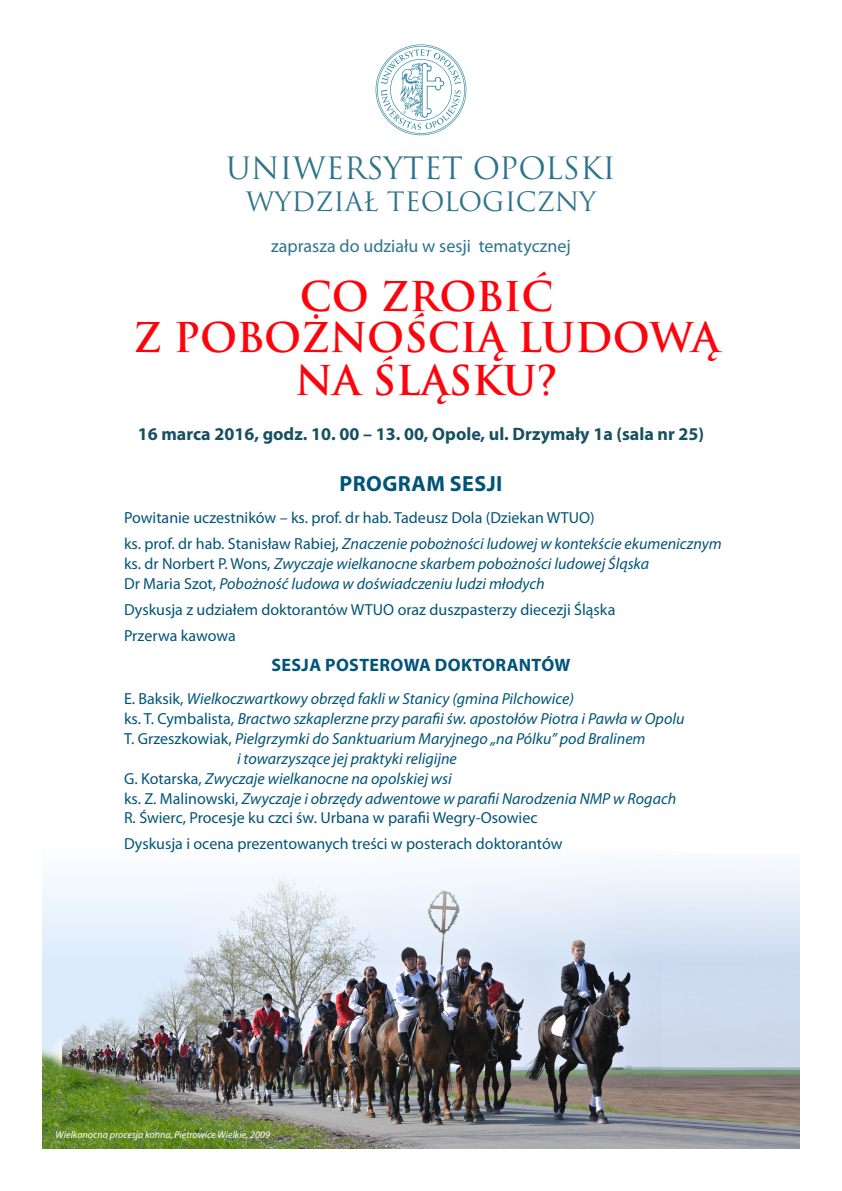
<style>
.page{position:relative;width:842px;height:1191px;background:#fff}
.page>*{position:absolute;margin:0;border:0;box-sizing:border-box;transform-origin:0 0}
.t1{font:700 40px "Trajan Pro";color:#fe030c}
.t2{font:30px "Trajan Pro";color:#2d738d}
.t3{font:26px "Trajan Pro";color:#2d738d}
.t4{font:700 22px "Myriad Pro";letter-spacing:.02em;color:#005477}
.t5{font:700 18px "Myriad Pro";color:#175060}
.t6{font:18px "Myriad Pro";color:#2d738d}
.t7{font:700 18px "Myriad Pro";letter-spacing:.02em;color:#005477}
.t8{font:italic 16px "Myriad Pro";color:#005477}
.t9{font:16px "Myriad Pro";color:#005477}
.t10{font:italic 10px "Myriad Pro";color:#fff}
.s1{font-style:normal}
</style>
<div class="page">
<img style="left:43px;top:861px;width:756px;height:287px">
<svg style="left:376px;top:44px;width:90px;height:91px"></svg>
<p class="t2" style="left:226px;top:149px;width:391px">UNIWERSYTET OPOLSKI</p>
<p class="t3" style="left:246px;top:185px;width:352px">WYDZIAŁ TEOLOGICZNY</p>
<p class="t6" style="left:271px;top:235px;width:301px">zaprasza do udziału w sesji tematycznej</p>
<p class="t1" style="left:300px;top:272px;width:255px">CO ZROBIĆ</p>
<p class="t1" style="left:134px;top:313px;width:588px">Z POBOŻNOŚCIĄ LUDOWĄ</p>
<p class="t1" style="left:295px;top:356px;width:265px">NA ŚLĄSKU?</p>
<p class="t5" style="left:138px;top:422px;width:568px">16 marca 2016, godz. 10. 00 – 13. 00, Opole, ul. Drzymały 1a (sala nr 25)</p>
<p class="t4" style="left:339px;top:470px;width:164px">PROGRAM SESJI</p>
<p class="t9" style="left:124px;top:508px;width:472px">Powitanie uczestników – ks. prof. dr hab. Tadeusz Dola (Dziekan WTUO)</p>
<p class="t8" style="left:124px;top:534px;width:599px"><span class="s1">ks. prof. dr hab. Stanisław Rabiej,</span> Znaczenie pobożności ludowej w kontekście ekumenicznym</p>
<p class="t8" style="left:124px;top:554px;width:526px"><span class="s1">ks. dr Norbert P. Wons,</span> Zwyczaje wielkanocne skarbem pobożności ludowej Śląska</p>
<p class="t8" style="left:124px;top:574px;width:422px"><span class="s1">Dr Maria Szot,</span> Pobożność ludowa w doświadczeniu ludzi młodych</p>
<p class="t9" style="left:124px;top:600px;width:493px">Dyskusja z udziałem doktorantów WTUO oraz duszpasterzy diecezji Śląska</p>
<p class="t9" style="left:124px;top:626px;width:113px">Przerwa kawowa</p>
<p class="t7" style="left:271px;top:653px;width:300px">SESJA POSTEROWA DOKTORANTÓW</p>
<p class="t8" style="left:124px;top:688px;width:451px"><span class="s1">E. Baksik,</span> Wielkoczwartkowy obrzęd fakli w Stanicy (gmina Pilchowice)</p>
<p class="t8" style="left:124px;top:708px;width:562px"><span class="s1">ks. T. Cymbalista,</span> Bractwo szkaplerzne przy parafii św. apostołów Piotra i Pawła w Opolu</p>
<p class="t8" style="left:124px;top:728px;width:523px"><span class="s1">T. Grzeszkowiak,</span> Pielgrzymki do Sanktuarium Maryjnego „na Pólku” pod Bralinem</p>
<p class="t8" style="left:237px;top:748px;width:221px">i towarzyszące jej praktyki religijne</p>
<p class="t8" style="left:124px;top:768px;width:329px"><span class="s1">G. Kotarska,</span> Zwyczaje wielkanocne na opolskiej wsi</p>
<p class="t8" style="left:124px;top:788px;width:554px"><span class="s1">ks. Z. Malinowski,</span> Zwyczaje i obrzędy adwentowe w parafii Narodzenia NMP w Rogach</p>
<p class="t9" style="left:124px;top:808px;width:415px">R. Świerc, Procesje ku czci św. Urbana w parafii Wegry-Osowiec</p>
<p class="t9" style="left:124px;top:834px;width:440px">Dyskusja i ocena prezentowanych treści w posterach doktorantów</p>
<p class="t10" style="left:56px;top:1128px;width:216px">Wielkanocna procesja konna, Pietrowice Wielkie, 2009</p>
</div>
